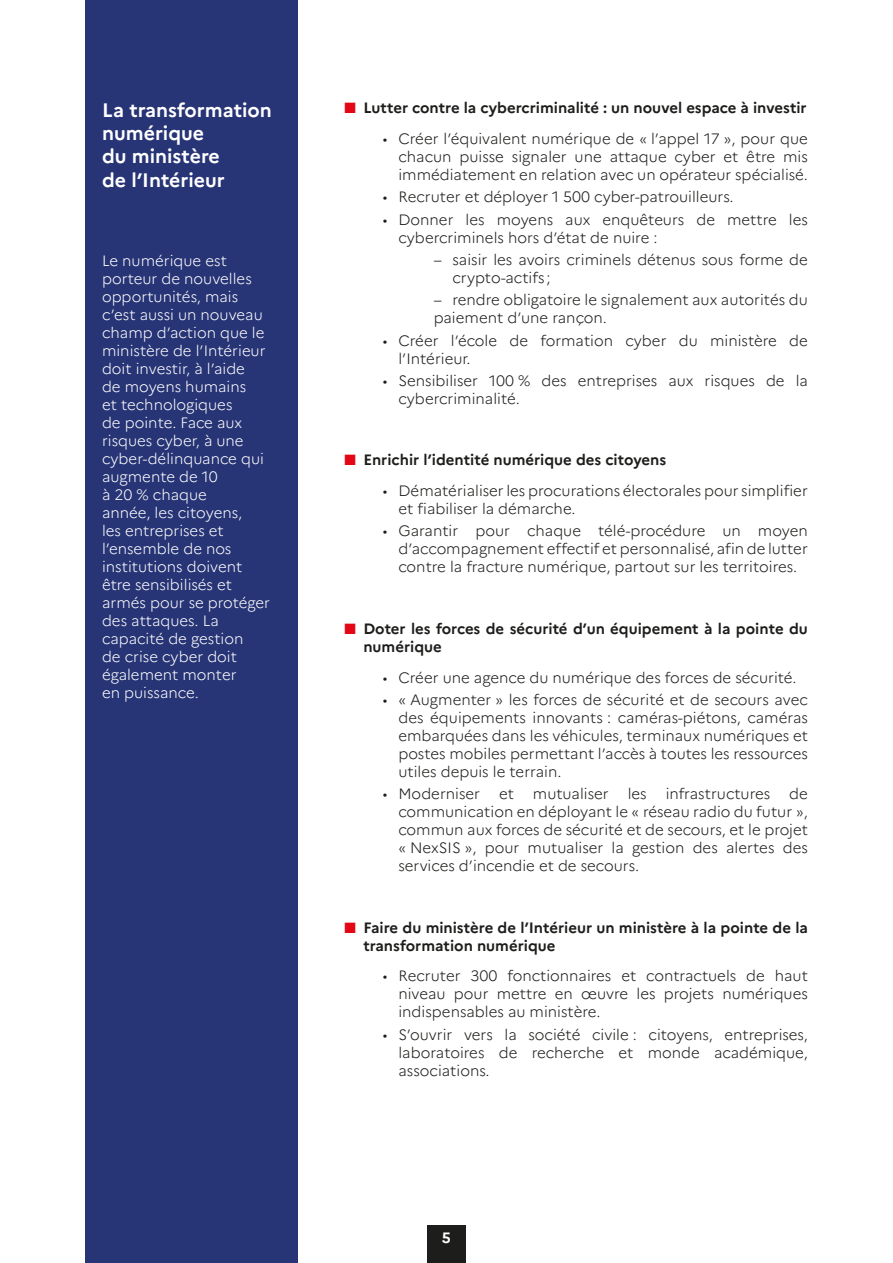
<style>
.page{position:relative;width:893px;height:1263px;background:#fff}
.page>*{position:absolute;margin:0;border:0;box-sizing:border-box;transform-origin:0 0}
.titre_bandeau{font:700 19.5px/23.4px "Marianne";color:#fff}
.t1{font:300 15px/18px "Marianne";color:#1d1d1b;text-align:justify}
.chapo_bandeau{font:300 15px/18px "Marianne";color:#fff}
.Niv_1_Sous-titre_bol{font:700 15px/18px "Marianne";color:#1d1d1b}
.t2{font:700 15px "Marianne";color:#fff}
.s1{color:#e30614}
</style>
<div class="page">
<div style="left:427px;top:1225px;width:39px;height:38px;background:#1d1d1b"></div>
<div style="left:85px;top:0;width:213px;height:1263px;background:#273475"></div>
<p class="titre_bandeau" style="left:102px;top:98px;width:171px">La transformation numérique<br>du ministère<br>de l’Intérieur</p>
<p class="chapo_bandeau" style="left:102px;top:252px;width:170px">Le numérique est porteur de nouvelles opportunités, mais c’est aussi un nouveau champ d’action que le ministère de l’Intérieur doit investir, à l’aide<br>de moyens humains<br>et technologiques<br>de pointe. Face aux risques cyber, à une cyber-délinquance qui augmente de 10<br>à 20 % chaque<br>année, les citoyens,<br>les entreprises et l’ensemble de nos institutions doivent être sensibilisés et armés pour se protéger des attaques. La capacité de gestion<br>de crise cyber doit également monter<br>en puissance.</p>
<p class="Niv_1_Sous-titre_bol" style="left:344px;top:99px;width:464px"><span class="s1">■</span> Lutter contre la cybercriminalité : un nouvel espace à investir</p>
<p class="t1" style="left:398px;top:130px;width:411px;text-indent:-16px">• Créer l’équivalent numérique de « l’appel 17 », pour que chacun puisse signaler une attaque cyber et être mis immédiatement en relation avec un opérateur spécialisé.</p>
<p class="t1" style="left:383px;top:188px;width:352px">• Recruter et déployer 1 500 cyber-patrouilleurs.</p>
<p class="t1" style="left:398px;top:210px;width:411px;text-indent:-16px">• Donner les moyens aux enquêteurs de mettre les cybercriminels hors d’état de nuire :</p>
<p class="t1" style="left:452px;top:251px;width:357px;text-indent:-19px">– saisir les avoirs criminels détenus sous forme de crypto-actifs ;</p>
<p class="t1" style="left:434px;top:291px;width:376px">– rendre obligatoire le signalement aux autorités du paiement d’une rançon.</p>
<p class="t1" style="left:398px;top:331px;width:411px;text-indent:-16px">• Créer l’école de formation cyber du ministère de l’Intérieur.</p>
<p class="t1" style="left:398px;top:371px;width:411px;text-indent:-16px">• Sensibiliser 100 % des entreprises aux risques de la cybercriminalité.</p>
<p class="Niv_1_Sous-titre_bol" style="left:344px;top:451px;width:323px"><span class="s1">■</span> Enrichir l’identité numérique des citoyens</p>
<p class="t1" style="left:398px;top:482px;width:411px;text-indent:-16px">• Dématérialiser les procurations électorales pour simplifier et fiabiliser la démarche.</p>
<p class="t1" style="left:398px;top:522px;width:411px;text-indent:-16px">• Garantir pour chaque télé-procédure un moyen d’accompagnement effectif et personnalisé, afin de lutter contre la fracture numérique, partout sur les territoires.</p>
<p class="Niv_1_Sous-titre_bol" style="left:363px;top:619px;width:446px;text-indent:-19px"><span class="s1">■</span> Doter les forces de sécurité d’un équipement à la pointe du numérique</p>
<p class="t1" style="left:383px;top:668px;width:415px">• Créer une agence du numérique des forces de sécurité.</p>
<p class="t1" style="left:398px;top:690px;width:411px;text-indent:-16px">• « Augmenter » les forces de sécurité et de secours avec des équipements innovants : caméras-piétons, caméras embarquées dans les véhicules, terminaux numériques et postes mobiles permettant l’accès à toutes les ressources utiles depuis le terrain.</p>
<p class="t1" style="left:383px;top:785px;width:99px">• Moderniser</p>
<p class="t1" style="left:499px;top:785px;width:16px">et</p>
<p class="t1" style="left:533px;top:785px;width:77px">mutualiser</p>
<p class="t1" style="left:628px;top:785px;width:21px">les</p>
<p class="t1" style="left:666px;top:785px;width:106px">infrastructures</p>
<p class="t1" style="left:398px;top:785px;width:411px;text-indent:391px">de communication en déployant le « réseau radio du futur », commun aux forces de sécurité et de secours, et le projet « NexSIS », pour mutualiser la gestion des alertes des services d’incendie et de secours.</p>
<p class="Niv_1_Sous-titre_bol" style="left:363px;top:918px;width:446px;text-indent:-19px"><span class="s1">■</span> Faire du ministère de l’Intérieur un ministère à la pointe de la transformation numérique</p>
<p class="t1" style="left:398px;top:967px;width:411px;text-indent:-16px">• Recruter 300 fonctionnaires et contractuels de haut niveau pour mettre en œuvre les projets numériques indispensables au ministère.</p>
<p class="t1" style="left:398px;top:1025px;width:411px;text-indent:-16px">• S’ouvrir vers la société civile : citoyens, entreprises, laboratoires de recherche et monde académique, associations.</p>
<p class="t2" style="left:442px;top:1228px;width:10px">5</p>
</div>
